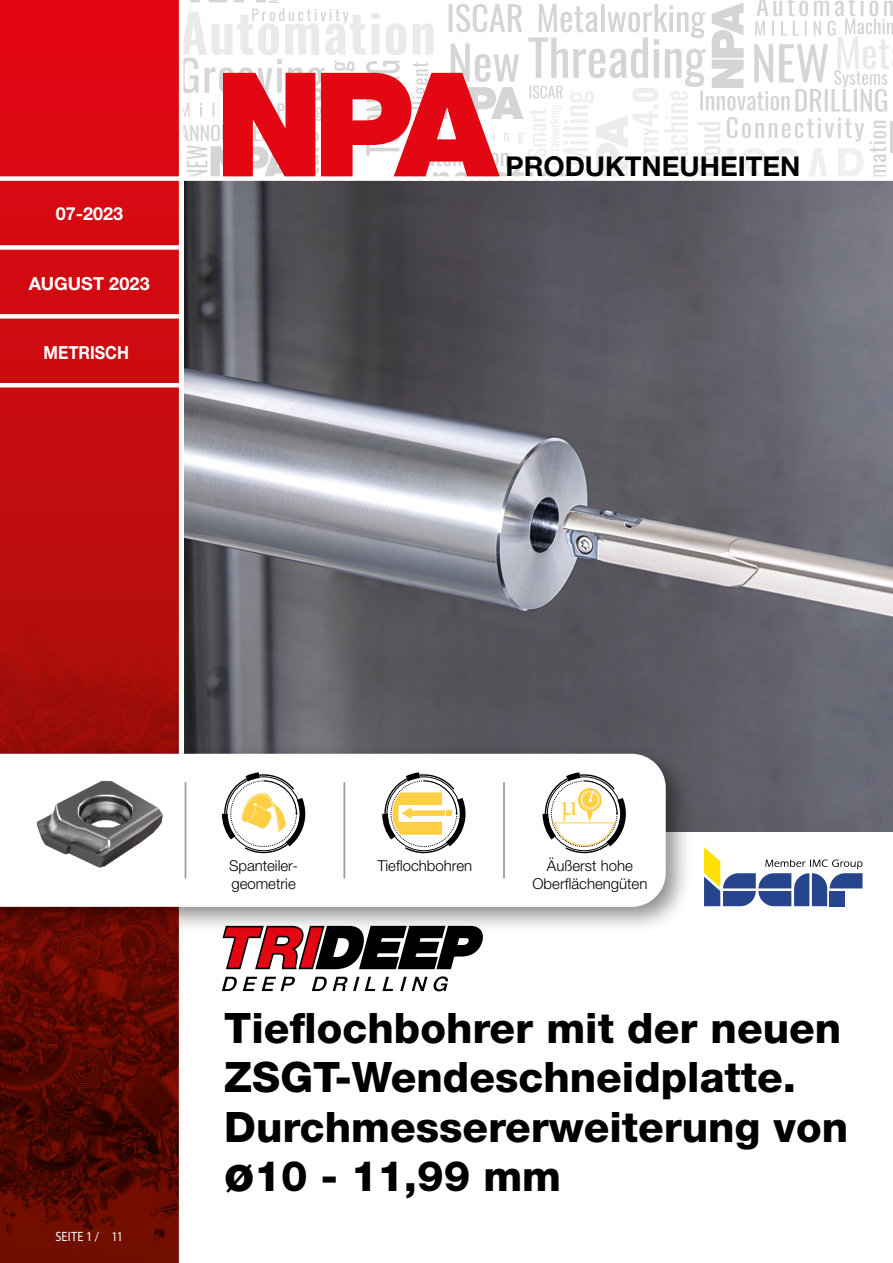
<style>
.page{position:relative;width:893px;height:1263px;background:#fff}
.page>*{position:absolute;margin:0;border:0;box-sizing:border-box;transform-origin:0 0}
.t1{font:800 42px/49.5px "Helvetica Neue LT Std";color:#000}
.t2{font:700 27.3px "Helvetica Neue LTW1 G";color:#000}
.t3{font:700 18px "Helvetica Neue LTW1 G";color:#fff}
.t4{font:700 18px "Helvetica Neue LTW1 G";color:#fff;scale:.89 1}
.t5{font:300 15px/18px "Helvetica Neue LTW1 G";color:#000;text-align:center}
.t6{font:13.5px "Myriad Pro";letter-spacing:.02em;color:#fff;scale:.9 1}
.s1{font-size:49.5px}
</style>
<div class="page">
<img style="left:184px;top:181px;width:709px;height:650px">
<svg style="left:0;top:0;width:179px;height:606px;background:#cf0a10"></svg>
<img style="left:0;top:606px;width:179px;height:657px">
<div style="left:0;top:176px;width:893px;height:5px;background:#fff"></div>
<div style="left:0;top:245px;width:179px;height:5px;background:#fff"></div>
<div style="left:0;top:314px;width:179px;height:5px;background:#fff"></div>
<hr style="left:0;top:383px;width:179px;height:4px;background:#fff">
<svg style="left:704px;top:847px;width:158px;height:59px"></svg>
<svg style="left:222px;top:934px;width:261px;height:36px"></svg>
<svg style="left:222px;top:977px;width:73px;height:14px"></svg>
<svg style="left:312px;top:977px;width:15px;height:14px"></svg>
<svg style="left:333px;top:977px;width:26px;height:14px"></svg>
<svg style="left:365px;top:977px;width:10px;height:14px"></svg>
<svg style="left:382px;top:977px;width:11px;height:14px"></svg>
<svg style="left:400px;top:976px;width:48px;height:15px"></svg>
<svg style="left:183px;top:0;width:710px;height:181px"></svg>
<div style="left:0;top:743px;width:693px;height:191px;background:#000;opacity:.45"></div>
<svg style="left:0;top:754px;width:666px;height:153px"></svg>
<hr style="left:185px;top:783px;width:1px;height:95px;background:#9d9d9c">
<hr style="left:343px;top:783px;width:2px;height:95px;background:#9d9d9c">
<hr style="left:503px;top:783px;width:2px;height:95px;background:#9d9d9c">
<svg style="left:542px;top:771px;width:85px;height:83px"></svg>
<svg style="left:381px;top:771px;width:85px;height:83px"></svg>
<svg style="left:221px;top:771px;width:85px;height:83px"></svg>
<img style="left:26px;top:771px;width:145px;height:102px">
<p class="t3" style="left:56px;top:203px;width:69px">07-2023</p>
<p class="t3" style="left:29px;top:272px;width:122px">AUGUST 2023</p>
<p class="t4" style="left:44px;top:341px;width:98px">METRISCH</p>
<p class="t2" style="left:505px;top:149px;width:296px">PRODUKTNEUHEITEN</p>
<p class="t6" style="left:55px;top:1228px;width:77px">SEITE 1 / 11</p>
<p class="t5" style="left:229px;top:857px;width:71px">Spanteiler-</p>
<p class="t5" style="left:377px;top:857px;width:96px">Tieflochbohren</p>
<p class="t5" style="left:231px;top:875px;width:66px">geometrie</p>
<p class="t5" style="left:532px;top:857px;width:116px">Äußerst hohe<br>Oberflächengüten</p>
<p class="t1" style="left:224px;top:1003px;width:625px">Tieflochbohrer mit der neuen<br>ZSGT-Wendeschneidplatte.<br>Durchmessererweiterung von <span class="s1">ø</span>10 - 11,99 mm</p>
</div>
